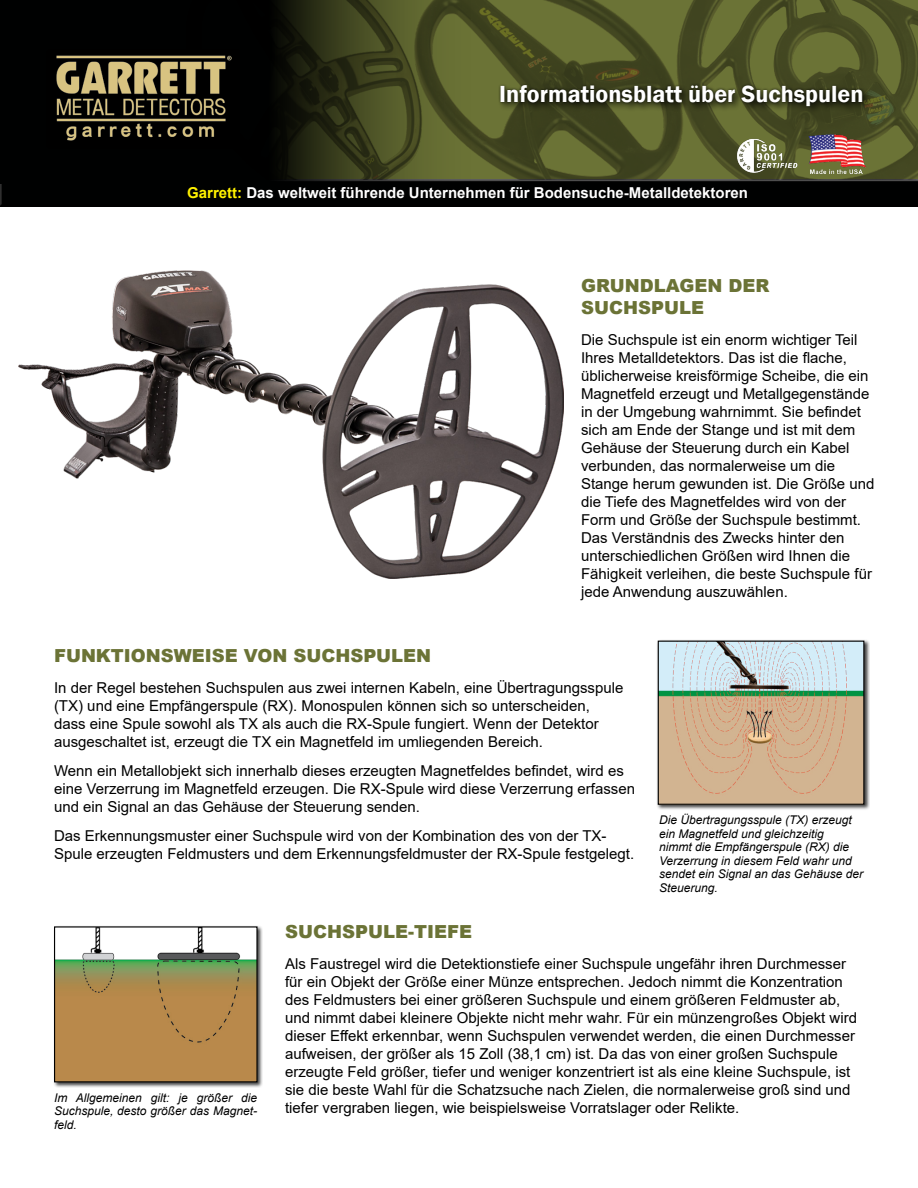
<style>
.page{position:relative;width:918px;height:1188px;background:#fff}
.page>*{position:absolute;margin:0;border:0;box-sizing:border-box;transform-origin:0 0}
.t1{font:600 24px "Franklin Gothic";color:#fff}
.t2{font:900 18px/21.6px "Arial";color:#6b7336}
.t3{font:15px/18px "Arial";color:#000}
.t4{font:700 15px "Arial";color:#fff}
.t5{font:italic 12px/13.5px "Arial";color:#000}
.s1{color:#fff200}
</style>
<div class="page">
<div style="left:53px;top:925px;width:210px;height:163px;background:#000;opacity:.75"></div>
<img style="left:56px;top:928px;width:200px;height:152px">
<div style="left:54px;top:926px;width:204px;height:156px;border:1px solid #000"></div>
<div style="left:0;top:179px;width:918px;height:30px;background:#000"></div>
<img style="left:485px;top:0;width:184px;height:179px">
<img style="left:669px;top:0;width:249px;height:179px">
<svg style="left:0;top:0;width:485px;height:182px;background:#212411"></svg>
<img style="left:171px;top:0;width:259px;height:179px">
<div style="left:39px;top:42px;width:204px;height:110px;background:#000101"></div>
<img style="left:56px;top:55px;width:176px;height:86px">
<img style="left:735px;top:135px;width:65px;height:39px">
<div style="left:499px;top:83px;width:373px;height:33px;background:#000;opacity:.75"></div>
<div style="left:498px;top:82px;width:367px;height:26px;background:#000101;opacity:.75"></div>
<div style="left:657px;top:639px;width:213px;height:172px;background:#000;opacity:.75"></div>
<img style="left:660px;top:643px;width:202px;height:160px">
<div style="left:658px;top:641px;width:206px;height:164px;border:1px solid #000"></div>
<img style="left:805px;top:131px;width:62px;height:47px">
<img style="left:18px;top:271px;width:546px;height:308px">
<h1 class="t1" style="left:499px;top:79px;width:366px">Informationsblatt über Suchspulen</h1>
<p class="t4" style="left:187px;top:182px;width:562px"><span class="s1">Garrett:</span> Das weltweit führende Unternehmen für Bodensuche-Metalldetektoren</p>
<p class="t2" style="left:581px;top:275px;width:190px">GRUNDLAGEN DER<br>SUCHSPULE</p>
<p class="t3" style="left:581px;top:331px;width:295px">Die Suchspule ist ein enorm wichtiger Teil Ihres Metalldetektors. Das ist die flache, üblicherweise kreisförmige Scheibe, die ein Magnetfeld erzeugt und Metallgegenstände in der Umgebung wahrnimmt. Sie befindet sich am Ende der Stange und ist mit dem Gehäuse der Steuerung durch ein Kabel verbunden, das normalerweise um die Stange herum gewunden ist. Die Größe und die Tiefe des Magnetfeldes wird von der Form und Größe der Suchspule bestimmt.<br>Das Verständnis des Zwecks hinter den unterschiedlichen Größen wird Ihnen die Fähigkeit verleihen, die beste Suchspule für jede Anwendung auszuwählen.</p>
<p class="t2" style="left:54px;top:645px;width:379px">FUNKTIONSWEISE VON SUCHSPULEN</p>
<p class="t3" style="left:54px;top:679px;width:571px">In der Regel bestehen Suchspulen aus zwei internen Kabeln, eine Übertragungsspule (TX) und eine Empfängerspule (RX). Monospulen können sich so unterscheiden, dass eine Spule sowohl als TX als auch die RX-Spule fungiert. Wenn der Detektor ausgeschaltet ist, erzeugt die TX ein Magnetfeld im umliegenden Bereich.</p>
<p class="t3" style="left:54px;top:762px;width:583px">Wenn ein Metallobjekt sich innerhalb dieses erzeugten Magnetfeldes befindet, wird es eine Verzerrung im Magnetfeld erzeugen. Die RX-Spule wird diese Verzerrung erfassen und ein Signal an das Gehäuse der Steuerung senden.</p>
<p class="t3" style="left:54px;top:827px;width:582px">Das Erkennungsmuster einer Suchspule wird von der Kombination des von der TX-<br>Spule erzeugten Feldmusters und dem Erkennungsfeldmuster der RX-Spule festgelegt.</p>
<p class="t5" style="left:659px;top:813px;width:206px">Die Übertragungsspule (TX) erzeugt ein Magnetfeld und gleichzeitig<br>nimmt die Empfängerspule (RX) die<br>Verzerrung in diesem Feld wahr und sendet ein Signal an das Gehäuse der<br>Steuerung.</p>
<p class="t5" style="left:54px;top:1091px;width:205px;text-align:justify">Im Allgemeinen gilt: je größer die Suchspule, desto größer das Magnet&shy;feld.</p>
<p class="t2" style="left:285px;top:921px;width:188px">SUCHSPULE-TIEFE</p>
<p class="t3" style="left:285px;top:955px;width:573px">Als Faustregel wird die Detektionstiefe einer Suchspule ungefähr ihren Durchmesser für ein Objekt der Größe einer Münze entsprechen. Jedoch nimmt die Konzentration des Feldmusters bei einer größeren Suchspule und einem größeren Feldmuster ab, und nimmt dabei kleinere Objekte nicht mehr wahr. Für ein münzengroßes Objekt wird dieser Effekt erkennbar, wenn Suchspulen verwendet werden, die einen Durchmesser aufweisen, der größer als 15 Zoll (38,1 cm) ist. Da das von einer großen Suchspule erzeugte Feld größer, tiefer und weniger konzentriert ist als eine kleine Suchspule, ist sie die beste Wahl für die Schatzsuche nach Zielen, die normalerweise groß sind und tiefer vergraben liegen, wie beispielsweise Vorratslager oder Relikte.</p>
</div>
